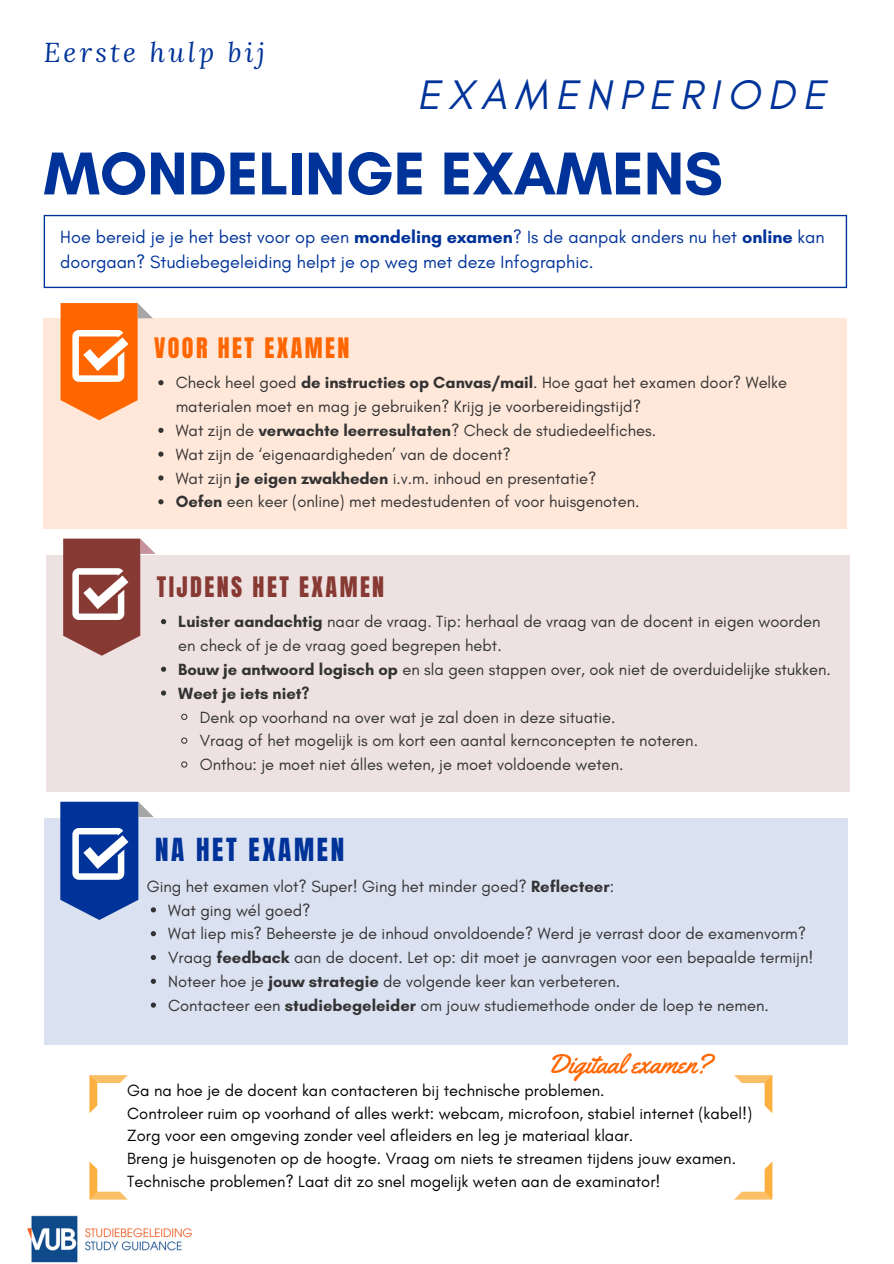
<style>
.page{position:relative;width:894px;height:1264px;background:#fff}
.page>*{position:absolute;margin:0;border:0;box-sizing:border-box;transform-origin:0 0}
.t1{font:700 61.5px "Glacial Indifference";color:#039}
.t2{font:italic 42px "Glacial Indifference";letter-spacing:.18em;color:#039}
.t3{font:27px "Yellowtail";color:#f60}
.t4{font:italic 27px "Lora";letter-spacing:.12em;color:#039}
.t5{font:27px "Anton";letter-spacing:.1em;color:#039}
.t6{font:24px "Anton";letter-spacing:.1em;color:#873933}
.t7{font:24px "Anton";letter-spacing:.1em;color:#f60}
.t8{font:18px/24.8px "Glacial Indifference";color:#039}
.t9{font:16.5px/23.9px "Glacial Indifference";color:#333}
.t10{font:16.5px/22.5px "Glacial Indifference";color:#000}
.s1{font-weight:700}
</style>
<div class="page">
<img style="left:27px;top:1215px;width:165px;height:48px">
<div style="left:44px;top:318px;width:802px;height:211px;background:#ffe8da"></div>
<svg style="left:44px;top:215px;width:802px;height:73px"></svg>
<div style="left:46px;top:555px;width:803px;height:236px;background:#ede2e1"></div>
<svg style="left:63px;top:538px;width:92px;height:117px"></svg>
<div style="left:45px;top:818px;width:802px;height:226px;background:#dae1f0"></div>
<svg style="left:89px;top:1075px;width:39px;height:38px"></svg>
<svg style="left:61px;top:303px;width:102px;height:117px"></svg>
<svg style="left:158px;top:428px;width:5px;height:5px"></svg>
<svg style="left:158px;top:451px;width:5px;height:6px"></svg>
<svg style="left:158px;top:475px;width:5px;height:5px"></svg>
<svg style="left:158px;top:499px;width:5px;height:5px"></svg>
<svg style="left:161px;top:619px;width:5px;height:5px"></svg>
<svg style="left:161px;top:666px;width:5px;height:6px"></svg>
<svg style="left:161px;top:690px;width:5px;height:5px"></svg>
<svg style="left:181px;top:713px;width:7px;height:7px"></svg>
<svg style="left:181px;top:737px;width:7px;height:7px"></svg>
<svg style="left:181px;top:761px;width:7px;height:7px"></svg>
<svg style="left:60px;top:801px;width:96px;height:119px"></svg>
<svg style="left:151px;top:931px;width:5px;height:5px"></svg>
<svg style="left:151px;top:954px;width:5px;height:6px"></svg>
<svg style="left:151px;top:978px;width:5px;height:5px"></svg>
<svg style="left:140px;top:1002px;width:24px;height:43px"></svg>
<svg style="left:89px;top:1161px;width:38px;height:38px"></svg>
<svg style="left:734px;top:1162px;width:38px;height:37px"></svg>
<svg style="left:734px;top:1075px;width:38px;height:38px"></svg>
<h3 class="t4" style="left:44px;top:34px;width:222px">Eerste hulp bij</h3>
<h2 class="t2" style="left:417px;top:69px;width:410px">EXAMENPERIODE</h2>
<h1 class="t1" style="left:44px;top:136px;width:680px">MONDELINGE EXAMENS</h1>
<p class="t8" style="left:60px;top:224px;width:765px">Hoe bereid je je het best voor op een <span class="s1">mondeling examen</span>? Is de aanpak anders nu het <span class="s1">online</span> kan doorgaan? Studiebegeleiding helpt je op weg met deze Infographic.</p>
<h3 class="t7" style="left:154px;top:331px;width:197px">VOOR HET EXAMEN</h3>
<p class="t9" style="left:176px;top:371px;width:613px">Check heel goed <span class="s1">de instructies op Canvas/mail</span>. Hoe gaat het examen door? Welke materialen moet en mag je gebruiken? Krijg je voorbereidingstijd?<br>Wat zijn de <span class="s1">verwachte leerresultaten</span>? Check de studiedeelfiches.<br>Wat zijn de ‘eigenaardigheden’ van de docent?<br>Wat zijn <span class="s1">je eigen zwakheden</span> i.v.m. inhoud en presentatie?<br><span class="s1">Oefen</span> een keer (online) met medestudenten of voor huisgenoten.</p>
<h3 class="t6" style="left:157px;top:569px;width:229px">TIJDENS HET EXAMEN</h3>
<p class="t9" style="left:178px;top:609px;width:654px"><span class="s1">Luister aandachtig</span> naar de vraag. Tip: herhaal de vraag van de docent in eigen woorden en check of je de vraag goed begrepen hebt.<br><span class="s1">Bouw je antwoord logisch op</span> en sla geen stappen over, ook niet de overduidelijke stukken.<br><span class="s1">Weet je iets niet?</span></p>
<p class="t9" style="left:200px;top:705px;width:499px">Denk op voorhand na over wat je zal doen in deze situatie.<br>Vraag of het mogelijk is om kort een aantal kernconcepten te noteren.<br>Onthou: je moet niet álles weten, je moet voldoende weten.</p>
<h3 class="t5" style="left:155px;top:830px;width:190px">NA HET EXAMEN</h3>
<p class="t9" style="left:147px;top:874px;width:469px">Ging het examen vlot? Super! Ging het minder goed? <span class="s1">Reflecteer</span>:</p>
<p class="t9" style="left:168px;top:897px;width:646px">Wat ging wél goed?<br>Wat liep mis? Beheerste je de inhoud onvoldoende? Werd je verrast door de examenvorm?<br>Vraag <span class="s1">feedback</span> aan de docent. Let op: dit moet je aanvragen voor een bepaalde termijn!<br>Noteer hoe je <span class="s1">jouw strategie</span> de volgende keer kan verbeteren.<br>Contacteer een <span class="s1">studiebegeleider</span> om jouw studiemethode onder de loep te nemen.</p>
<h3 class="t3" style="left:547px;top:1046px;width:165px">Digitaal examen?</h3>
<p class="t10" style="left:127px;top:1079px;width:626px">Ga na hoe je de docent kan contacteren bij technische problemen.<br>Controleer ruim op voorhand of alles werkt: webcam, microfoon, stabiel internet (kabel!)<br>Zorg voor een omgeving zonder veel afleiders en leg je materiaal klaar.<br>Breng je huisgenoten op de hoogte. Vraag om niets te streamen tijdens jouw examen.<br>Technische problemen? Laat dit zo snel mogelijk weten aan de examinator!</p>
</div>
